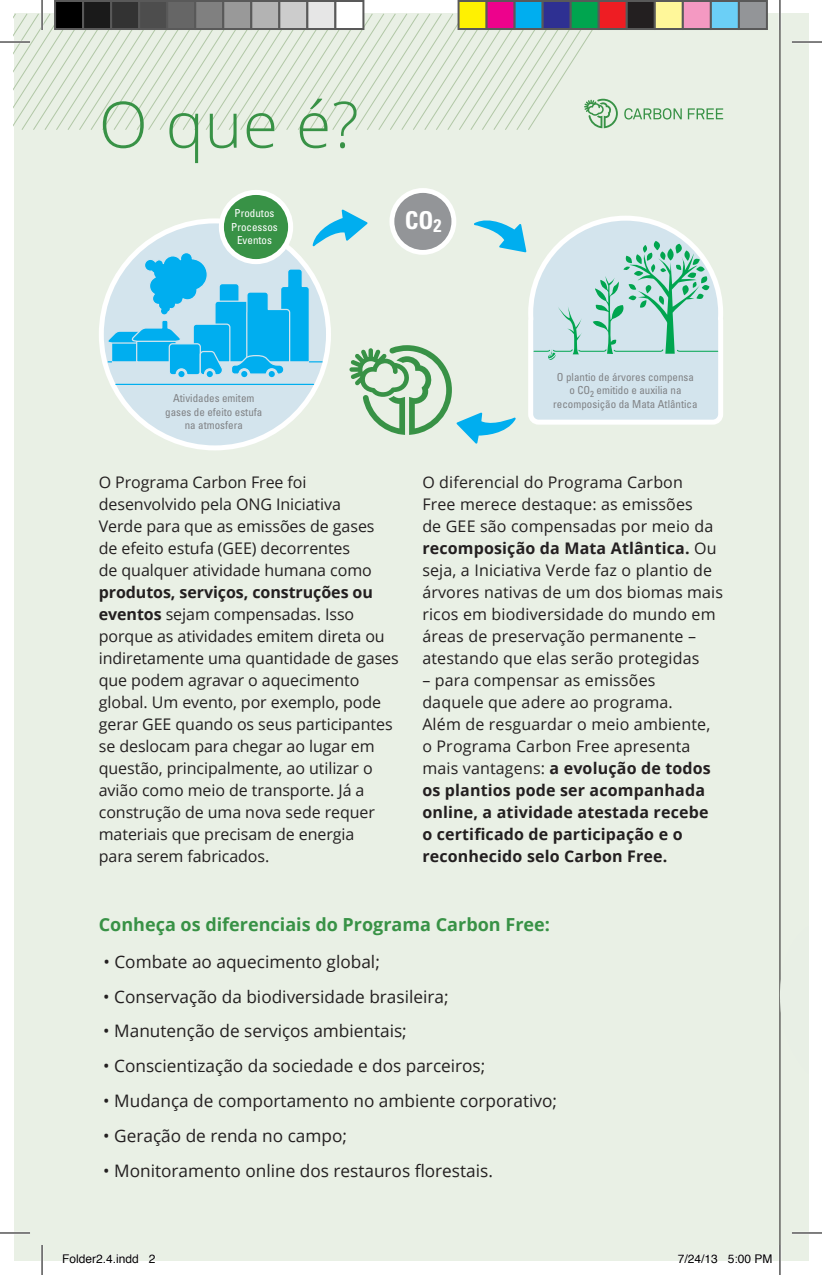
<style>
.page{position:relative;width:822px;height:1275px;background:#fff}
.page>*{position:absolute;margin:0;border:0;box-sizing:border-box;transform-origin:0 0}
.t1{font:300 64px "Open Sans";color:#389246}
.t2{font:700 condensed 24.6px "Univers";color:#fff}
.t3{font:700 18px "Open Sans";color:#389246}
.t4{font:17.2px "Open Sans";color:#231f20}
.t5{font:16px/22px "Open Sans";letter-spacing:-.005em;color:#231f20}
.t6{font:700 16px/22px "Open Sans";letter-spacing:.01em;color:#231f20}
.t7{font:12px "Helvetica";color:#000}
.t8{font:condensed 11px/13.2px "Univers";color:#808285;text-align:center}
.t9{font:condensed 11px/13.2px "Univers";color:#fff;text-align:center}
.s1{font-weight:700}
.s2{font-weight:400}
</style>
<div class="page">
<div style="left:14px;top:14px;width:793px;height:1247px;background:#e9f0e5"></div>
<svg style="left:392px;top:191px;width:61px;height:61px"></svg>
<div style="left:389px;top:188px;width:67px;height:67px;border:5px solid #fff;border-radius:50%"></div>
<svg style="left:720px;top:290px;width:3px;height:131px"></svg>
<svg style="left:103px;top:209px;width:617px;height:235px"></svg>
<div style="left:221px;top:192px;width:69px;height:69px;background:#389246;border-radius:50%"></div>
<div style="left:219px;top:190px;width:74px;height:74px;border:5px solid #fff;border-radius:50%"></div>
<svg style="left:624px;top:108px;width:57px;height:12px"></svg>
<svg style="left:687px;top:108px;width:35px;height:11px"></svg>
<svg style="left:603px;top:99px;width:14px;height:29px"></svg>
<svg style="left:14px;top:14px;width:589px;height:116px"></svg>
<hr style="left:779px;top:15px;width:1px;height:1244px;background:#231f20">
<svg style="left:779px;top:926px;width:2px;height:147px"></svg>
<hr style="left:0;top:41px;width:30px;height:2px;background:#fff">
<hr style="left:791px;top:41px;width:30px;height:2px;background:#fff">
<hr style="left:0;top:1231px;width:30px;height:3px;background:#fff">
<hr style="left:791px;top:1231px;width:30px;height:3px;background:#fff">
<hr style="left:41px;top:0;width:2px;height:30px;background:#fff">
<hr style="left:41px;top:1245px;width:2px;height:30px;background:#fff">
<hr style="left:778px;top:0;width:2px;height:30px;background:#fff">
<hr style="left:778px;top:1245px;width:2px;height:30px;background:#fff">
<hr style="left:0;top:42px;width:30px;height:1px;background:#000">
<hr style="left:791px;top:42px;width:30px;height:1px;background:#000">
<hr style="left:0;top:1232px;width:30px;height:1px;background:#000">
<hr style="left:791px;top:1232px;width:30px;height:1px;background:#000">
<hr style="left:42px;top:0;width:1px;height:30px;background:#000">
<hr style="left:42px;top:1245px;width:1px;height:30px;background:#000">
<hr style="left:779px;top:0;width:1px;height:30px;background:#000">
<hr style="left:779px;top:1245px;width:1px;height:30px;background:#000">
<div style="left:55px;top:1px;width:28px;height:28px;background:#000"></div>
<div style="left:54px;top:0;width:30px;height:30px;border:2px solid #595959"></div>
<div style="left:83px;top:1px;width:28px;height:28px;background:#1a1a1a"></div>
<div style="left:82px;top:0;width:30px;height:30px;border:2px solid #595959"></div>
<div style="left:111px;top:1px;width:28px;height:28px;background:#333"></div>
<div style="left:110px;top:0;width:30px;height:30px;border:2px solid #595959"></div>
<div style="left:139px;top:1px;width:28px;height:28px;background:#4d4d4d"></div>
<div style="left:138px;top:0;width:30px;height:30px;border:2px solid #595959"></div>
<div style="left:167px;top:1px;width:28px;height:28px;background:#666"></div>
<div style="left:166px;top:0;width:30px;height:30px;border:2px solid #595959"></div>
<div style="left:195px;top:1px;width:28px;height:28px;background:#808080"></div>
<div style="left:194px;top:0;width:30px;height:30px;border:2px solid #595959"></div>
<div style="left:223px;top:1px;width:28px;height:28px;background:#999"></div>
<div style="left:222px;top:0;width:30px;height:30px;border:2px solid #595959"></div>
<div style="left:251px;top:1px;width:28px;height:28px;background:#b3b3b3"></div>
<div style="left:250px;top:0;width:30px;height:30px;border:2px solid #595959"></div>
<div style="left:279px;top:1px;width:28px;height:28px;background:#ccc"></div>
<div style="left:278px;top:0;width:30px;height:30px;border:2px solid #595959"></div>
<div style="left:307px;top:1px;width:28px;height:28px;background:#e6e6e6"></div>
<div style="left:306px;top:0;width:30px;height:30px;border:2px solid #595959"></div>
<div style="left:335px;top:1px;width:28px;height:28px;background:#fff"></div>
<div style="left:334px;top:0;width:30px;height:30px;border:2px solid #595959"></div>
<div style="left:458px;top:1px;width:28px;height:28px;background:#fff101"></div>
<div style="left:457px;top:0;width:30px;height:30px;border:2px solid #595959"></div>
<div style="left:486px;top:1px;width:28px;height:28px;background:#ed028c"></div>
<div style="left:485px;top:0;width:30px;height:30px;border:2px solid #595959"></div>
<div style="left:514px;top:1px;width:28px;height:28px;background:#00aeef"></div>
<div style="left:513px;top:0;width:30px;height:30px;border:2px solid #595959"></div>
<div style="left:542px;top:1px;width:28px;height:28px;background:#2e3092"></div>
<div style="left:541px;top:0;width:30px;height:30px;border:2px solid #595959"></div>
<div style="left:570px;top:1px;width:28px;height:28px;background:#00a54f"></div>
<div style="left:569px;top:0;width:30px;height:30px;border:2px solid #595959"></div>
<div style="left:598px;top:1px;width:28px;height:28px;background:#ee1d23"></div>
<div style="left:597px;top:0;width:30px;height:30px;border:2px solid #595959"></div>
<div style="left:626px;top:1px;width:28px;height:28px;background:#231f20"></div>
<div style="left:625px;top:0;width:30px;height:30px;border:2px solid #595959"></div>
<div style="left:654px;top:1px;width:28px;height:28px;background:#fff79a"></div>
<div style="left:653px;top:0;width:30px;height:30px;border:2px solid #595959"></div>
<div style="left:682px;top:1px;width:28px;height:28px;background:#f499c2"></div>
<div style="left:681px;top:0;width:30px;height:30px;border:2px solid #595959"></div>
<div style="left:710px;top:1px;width:28px;height:28px;background:#6bcff6"></div>
<div style="left:709px;top:0;width:30px;height:30px;border:2px solid #595959"></div>
<div style="left:738px;top:1px;width:28px;height:28px;background:#939598"></div>
<div style="left:737px;top:0;width:30px;height:30px;border:2px solid #595959"></div>
<svg style="left:63px;top:1254px;width:76px;height:7px"></svg>
<svg style="left:149px;top:1254px;width:7px;height:7px"></svg>
<svg style="left:678px;top:1254px;width:39px;height:7px"></svg>
<svg style="left:728px;top:1254px;width:44px;height:7px"></svg>
<h1 class="t1" style="left:99px;top:81px;width:261px">O que é?</h1>
<p class="t9" style="left:231px;top:207px;width:48px">Produtos<br>Processos<br>Eventos</p>
<h2 class="t2" style="left:404px;top:205px;width:38px">CO<sub>2</sub></h2>
<p class="t8" style="left:165px;top:392px;width:99px">Atividades emitem gases de efeito estufa na atmosfera</p>
<p class="t8" style="left:553px;top:370px;width:146px">O plantio de árvores compensa o CO<sub>2</sub> emitido e auxilia na recomposição da Mata Atlântica</p>
<p class="t5" style="left:99px;top:471px;width:277px">O Programa Carbon Free foi desenvolvido pela ONG Iniciativa<br>Verde para que as emissões de gases de efeito estufa (GEE) decorrentes<br>de qualquer atividade humana como</p>
<p class="t5" style="left:99px;top:581px;width:301px"><span class="s1">produtos, serviços, construções ou eventos</span> sejam compensadas. Isso porque as atividades emitem direta ou indiretamente uma quantidade de gases que podem agravar o aquecimento global. Um evento, por exemplo, pode gerar GEE quando os seus participantes se deslocam para chegar ao lugar em questão, principalmente, ao utilizar o avião como meio de transporte. Já a construção de uma nova sede requer materiais que precisam de energia<br>para serem fabricados.</p>
<p class="t5" style="left:422px;top:471px;width:302px">O diferencial do Programa Carbon<br>Free merece destaque: as emissões<br>de GEE são compensadas por meio da <span class="s1">recomposição da Mata Atlântica.</span> Ou seja, a Iniciativa Verde faz o plantio de árvores nativas de um dos biomas mais ricos em biodiversidade do mundo em áreas de preservação permanente – atestando que elas serão protegidas</p>
<p class="t6" style="left:422px;top:669px;width:290px"><span class="s2">– para compensar as emissões daquele que adere ao programa.<br>Além de resguardar o meio ambiente, o Programa Carbon Free apresenta mais vantagens:</span> a evolução de todos os plantios pode ser acompanhada online, a atividade atestada recebe o certificado de participação e o reconhecido selo Carbon Free.</p>
<p class="t3" style="left:99px;top:912px;width:452px">Conheça os diferenciais do Programa Carbon Free:</p>
<p class="t4" style="left:103px;top:949px;width:278px">• Combate ao aquecimento global;</p>
<p class="t4" style="left:103px;top:984px;width:346px">• Conservação da biodiversidade brasileira;</p>
<p class="t4" style="left:103px;top:1019px;width:305px">• Manutenção de serviços ambientais;</p>
<p class="t4" style="left:103px;top:1054px;width:383px">• Conscientização da sociedade e dos parceiros;</p>
<p class="t4" style="left:103px;top:1089px;width:455px">• Mudança de comportamento no ambiente corporativo;</p>
<p class="t4" style="left:103px;top:1124px;width:245px">• Geração de renda no campo;</p>
<p class="t4" style="left:103px;top:1158px;width:391px">• Monitoramento online dos restauros florestais.</p>
<p class="t7" style="left:62px;top:1249px;width:95px">Folder2.4.indd 2</p>
<p class="t7" style="left:677px;top:1249px;width:96px">7/24/13 5:00 PM</p>
</div>
